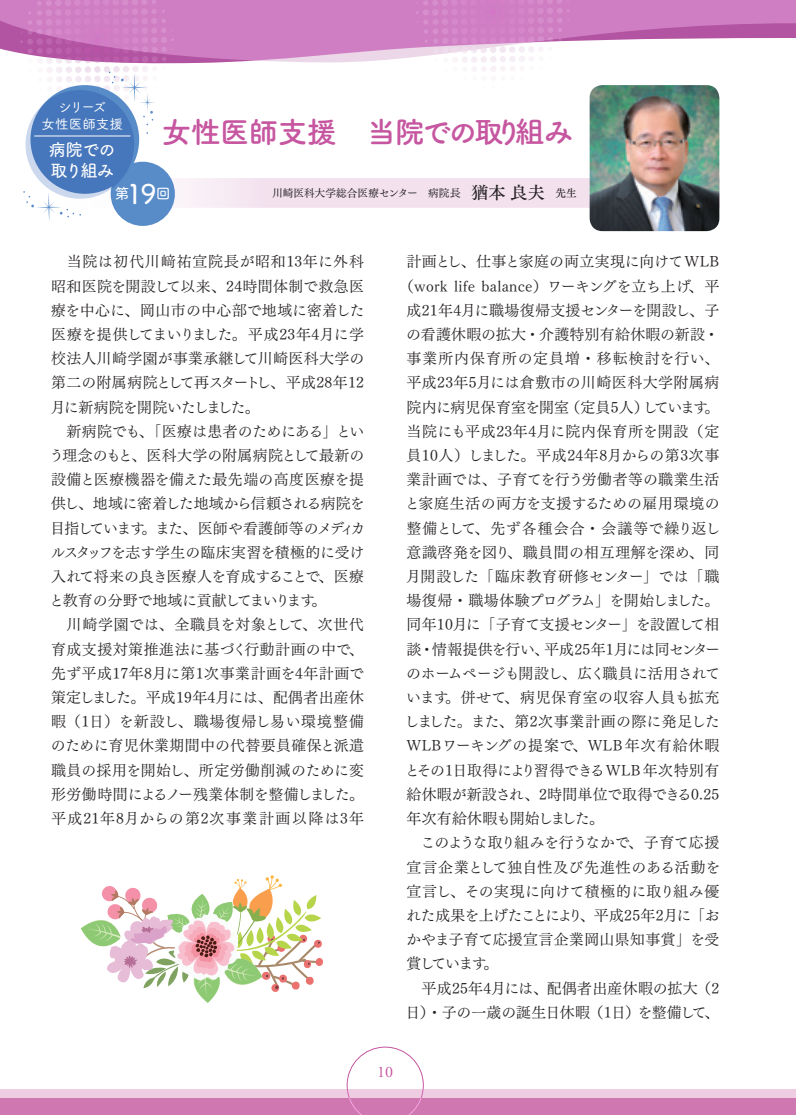
<style>
.page{position:relative;width:796px;height:1115px;background:#fff}
.page>*{position:absolute;margin:0;border:0;box-sizing:border-box;transform-origin:0 0}
.t1{font:29.7px "Tsuku A Rd Gothic Std B";letter-spacing:-.05em;color:#c656a0}
.t2{font:17.25px/21px "Tsuku A Rd Gothic Std D";letter-spacing:-.045em;color:#fff}
.t3{font:15.9px "Adobe Garamond";color:#c656a0}
.t4{font:14.85px/24.2px "Tsuku Min Pr 5 R";letter-spacing:.02em;color:#231f20}
.t5{font:14.85px "Tsuku Min Pr 5 R";letter-spacing:-.035em;color:#231f20}
.t6{font:14.85px "Tsuku Min Pr 5 R";letter-spacing:-.055em;color:#231f20}
.t7{font:14.85px "Tsuku Min Pr 5 R";letter-spacing:-.01em;color:#231f20}
.t8{font:14.85px "Tsuku Min Pr 5 R";letter-spacing:-.04em;color:#231f20}
.t9{font:14.85px "Tsuku Min Pr 5 R";color:#231f20}
.t10{font:14.85px "Tsuku Min Pr 5 R";letter-spacing:-.005em;color:#231f20}
.t11{font:14.85px "Tsuku Min Pr 5 R";letter-spacing:.04em;color:#231f20}
.t12{font:14.85px "Tsuku Min Pr 5 R";letter-spacing:.05em;color:#231f20}
.t13{font:14.85px "Tsuku Min Pr 5 R";letter-spacing:.055em;color:#231f20}
.t14{font:14.85px "Tsuku Min Pr 5 R";letter-spacing:.07em;color:#231f20}
.t15{font:14.85px "Tsuku Min Pr 5 R";letter-spacing:-.03em;color:#231f20}
.t16{font:14.85px "Tsuku A Rd Gothic Std D";color:#fff}
.t17{font:13.5px/17.2px "Tsuku A Rd Gothic Std M";color:#fff;text-align:center}
.t18{font:10.65px "Tsuku Min Pr 5 M";letter-spacing:.005em;color:#231f20}
.s1{font-size:27.15px}
.s2{font-family:"Tsuku Min Pr 5 D";font-size:16.95px}
.s3{font-family:"Tsuku Min Pr 5 D"}
</style>
<div class="page">
<svg style="left:0;top:0;width:795px;height:62px;fill:#cf7ec3"></svg>
<svg style="left:415px;top:0;width:154px;height:72px"></svg>
<div style="left:0;top:1089px;width:795px;height:25px;background:#eecce2"></div>
<div style="left:0;top:1097px;width:795px;height:17px;background:#ce77b1"></div>
<svg style="left:347px;top:1046px;width:76px;height:68px"></svg>
<svg style="left:23px;top:191px;width:58px;height:30px"></svg>
<svg style="left:20px;top:0;width:154px;height:125px"></svg>
<div style="left:51px;top:178px;width:668px;height:29px;background:#f3e1ee"></div>
<img style="left:589px;top:85px;width:130px;height:146px">
<div style="left:30px;top:85px;width:109px;height:109px;background:#588cc9;border-radius:50%"></div>
<div style="left:111px;top:162px;width:64px;height:64px;background:#588cc9;border-radius:50%"></div>
<svg style="left:26px;top:90px;width:108px;height:109px;fill:#4676bb"></svg>
<hr style="left:34px;top:136px;width:96px;height:1px;background:#fff">
<svg style="left:81px;top:875px;width:242px;height:127px"></svg>
<p class="t17" style="left:42px;top:97px;width:83px">シリーズ<br>女性医師支援</p>
<p class="t2" style="left:49px;top:138px;width:69px">病院での取り組み</p>
<p class="t16" style="left:115px;top:182px;width:57px">第<span class="s1">19</span>回</p>
<h1 class="t1" style="left:162px;top:109px;width:413px">女性医師支援　当院での取り組み</h1>
<p class="t18" style="left:272px;top:183px;width:306px">川崎医科大学総合医療センター　病院長　<span class="s2">猶本 良夫</span> <span class="s3">先生</span></p>
<p class="t4" style="left:49px;top:248px;width:317px">　当院は初代川﨑祐宣院長が昭和13年に外科昭和医院を開設して以来、24時間体制で救急医療を中心に、岡山市の中心部で地域に密着した医療を提供してまいりました。平成23年4月に学校法人川崎学園が事業承継して川崎医科大学の第二の附属病院として再スタートし、平成28年12月に新病院を開院いたしました。<br>　新病院でも、「医療は患者のためにある」という理念のもと、医科大学の附属病院として最新の設備と医療機器を備えた最先端の高度医療を提供し、地域に密着した地域から信頼される病院を目指しています。また、医師や看護師等のメディカルスタッフを志す学生の臨床実習を積極的に受け入れて将来の良き医療人を育成することで、医療と教育の分野で地域に貢献してまいります。<br>　川崎学園では、全職員を対象として、次世代育成支援対策推進法に基づく行動計画の中で、先ず平成17年8月に第1次事業計画を4年計画で策定しました。平成19年4月には、配偶者出産休暇（1日）を新設し、職場復帰し易い環境整備のために育児休業期間中の代替要員確保と派遣職員の採用を開始し、所定労働削減のために変形労働時間によるノー残業体制を整備しました。平成21年8月からの第2次事業計画以降は3年</p>
<p class="t4" style="left:406px;top:248px;width:314px">計画とし、仕事と家庭の両立実現に向けてWLB</p>
<p class="t4" style="left:399px;top:272px;width:321px">（work life balance）ワーキングを立ち上げ、平</p>
<p class="t4" style="left:406px;top:296px;width:314px">成21年4月に職場復帰支援センターを開設し、子</p>
<p class="t4" style="left:406px;top:320px;width:314px">の看護休暇の拡大・介護特別有給休暇の新設・</p>
<p class="t14" style="left:406px;top:345px;width:314px">事業所内保育所の定員増・移転検討を行い、</p>
<p class="t4" style="left:406px;top:369px;width:314px">平成23年5月には倉敷市の川崎医科大学附属病</p>
<p class="t4" style="left:406px;top:393px;width:314px">院内に病児保育室を開室（定員5人）しています。</p>
<p class="t11" style="left:406px;top:418px;width:314px">当院にも平成23年4月に院内保育所を開設（定</p>
<p class="t4" style="left:406px;top:441px;width:314px">員10人）しました。平成24年8月からの第3次事</p>
<p class="t4" style="left:406px;top:465px;width:314px">業計画では、子育てを行う労働者等の職業生活</p>
<p class="t4" style="left:404px;top:490px;width:316px">と家庭生活の両方を支援するための雇用環境の</p>
<p class="t12" style="left:406px;top:514px;width:315px">整備として、先ず各種会合・会議等で繰り返し</p>
<p class="t4" style="left:406px;top:538px;width:314px">意識啓発を図り、職員間の相互理解を深め、同</p>
<p class="t4" style="left:406px;top:562px;width:314px">月開設した「臨床教育研修センター」では「職</p>
<p class="t6" style="left:406px;top:587px;width:314px">場復帰・職場体験プログラム」を開始しました。</p>
<p class="t5" style="left:406px;top:611px;width:314px">同年10月に「子育て支援センター」を設置して相</p>
<p class="t7" style="left:406px;top:635px;width:315px">談・情報提供を行い、平成25年1月には同センター</p>
<p class="t6" style="left:406px;top:659px;width:315px">のホームページも開設し、広く職員に活用されて</p>
<p class="t13" style="left:406px;top:684px;width:315px">います。併せて、病児保育室の収容人員も拡充</p>
<p class="t4" style="left:404px;top:707px;width:316px">しました。また、第2次事業計画の際に発足した</p>
<p class="t4" style="left:406px;top:731px;width:314px">WLBワーキングの提案で、WLB 年次有給休暇</p>
<p class="t9" style="left:404px;top:756px;width:316px">とその1日取得により習得できるWLB年次特別有</p>
<p class="t4" style="left:406px;top:780px;width:314px">給休暇が新設され、2時間単位で取得できる0.25</p>
<p class="t15" style="left:406px;top:804px;width:199px">年次有給休暇も開始しました。</p>
<p class="t5" style="left:406px;top:829px;width:314px">　このような取り組みを行うなかで、子育て応援</p>
<p class="t4" style="left:406px;top:852px;width:315px">宣言企業として独自性及び先進性のある活動を</p>
<p class="t4" style="left:406px;top:877px;width:314px">宣言し、その実現に向けて積極的に取り組み優</p>
<p class="t8" style="left:406px;top:901px;width:315px">れた成果を上げたことにより、平成25年2月に「お</p>
<p class="t4" style="left:406px;top:925px;width:314px">かやま子育て応援宣言企業岡山県知事賞」を受</p>
<p class="t4" style="left:406px;top:949px;width:93px">賞しています。</p>
<p class="t4" style="left:406px;top:973px;width:314px">　平成25年4月には、配偶者出産休暇の拡大（2</p>
<p class="t10" style="left:405px;top:998px;width:315px">日）・子の一歳の誕生日休暇（1日）を整備して、</p>
<p class="t3" style="left:377px;top:1063px;width:17px">10</p>
</div>
